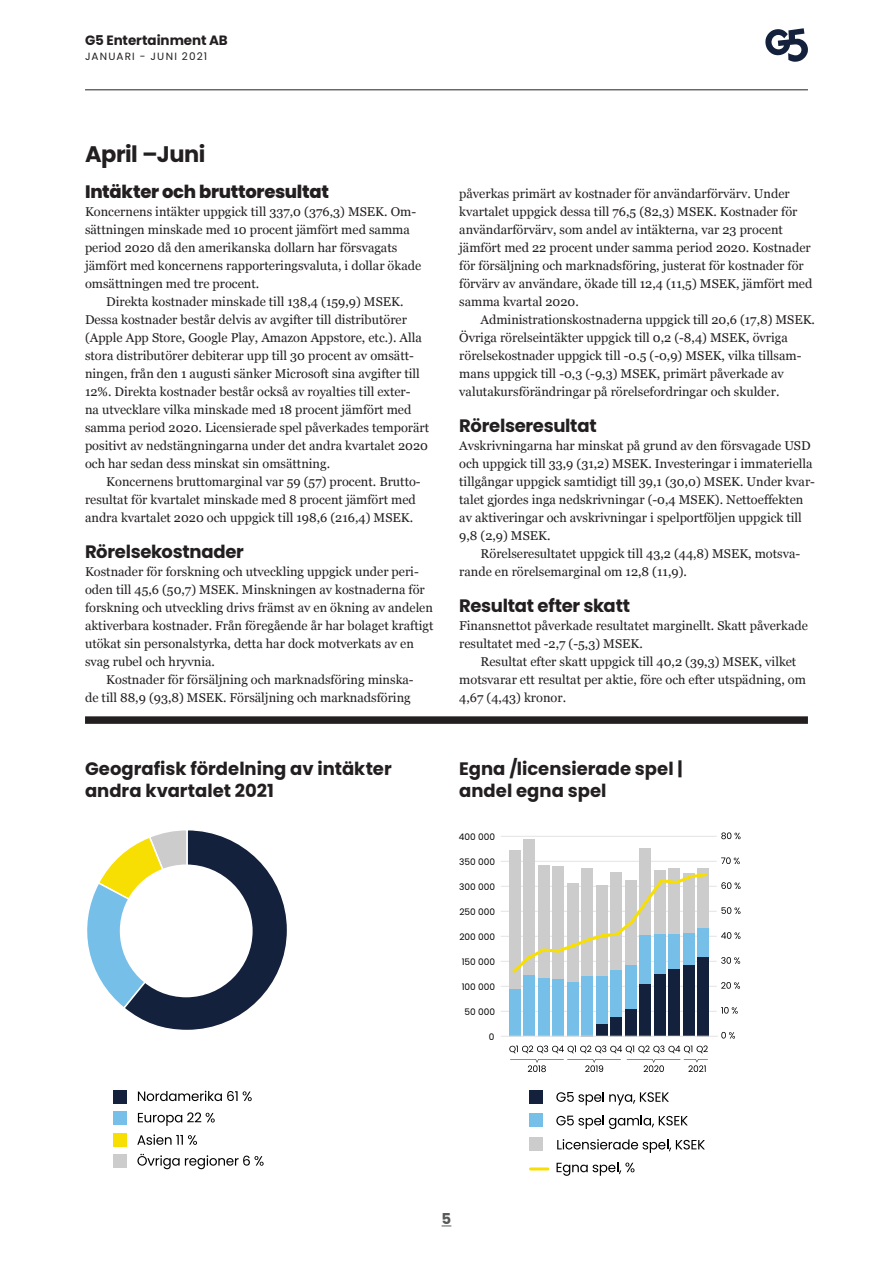
<style>
.page{position:relative;width:893px;height:1263px;background:#fff}
.page>*{position:absolute;margin:0;border:0;box-sizing:border-box;transform-origin:0 0}
.t1{font:700 22.5px "Poppins";letter-spacing:-.02em;color:#231f20}
.H1_SE{font:700 18px/21.6px "Poppins";color:#231f20}
.H3_SE{font:700 18px "Poppins";letter-spacing:-.015em;color:#231f20}
.t2{font:800 18px "Poppins";letter-spacing:-.015em;color:#231f20}
.t3{font:700 15px "Poppins";color:#57585a}
.t4{font:700 13.5px "Poppins";letter-spacing:-.005em;color:#231f20}
.Body_indent_SE{font:12.75px/18px "Georgia";color:#231f20}
.Body_SE{font:12.75px/18px "Georgia";color:#231f20}
.t5{font:10.5px "Poppins";letter-spacing:.11em;color:#231f20}
.t6{font:9px "Poppins";color:#000}
</style>
<div class="page">
<hr style="left:85px;top:90px;width:723px;height:1px;background:#231f20">
<svg style="left:765px;top:28px;width:43px;height:34px"></svg>
<div style="left:85px;top:716px;width:723px;height:8px;background:#231f20"></div>
<svg style="left:87px;top:830px;width:200px;height:200px"></svg>
<div style="left:113px;top:1133px;width:14px;height:14px;background:#f7de03"></div>
<svg style="left:137px;top:1134px;width:60px;height:11px"></svg>
<div style="left:113px;top:1111px;width:14px;height:14px;background:#75bfe8"></div>
<svg style="left:138px;top:1112px;width:77px;height:14px"></svg>
<svg style="left:138px;top:1091px;width:114px;height:10px"></svg>
<div style="left:113px;top:1090px;width:14px;height:13px;background:#14213d"></div>
<div style="left:113px;top:1154px;width:14px;height:14px;background:#ccc"></div>
<svg style="left:137px;top:1154px;width:127px;height:15px"></svg>
<svg style="left:557px;top:1139px;width:148px;height:14px"></svg>
<div style="left:530px;top:1137px;width:13px;height:14px;background:#ccc"></div>
<svg style="left:556px;top:1115px;width:132px;height:14px"></svg>
<div style="left:529px;top:1113px;width:14px;height:14px;background:#75bfe8"></div>
<svg style="left:556px;top:1092px;width:113px;height:13px"></svg>
<div style="left:529px;top:1090px;width:14px;height:13px;background:#14213d"></div>
<svg style="left:557px;top:1162px;width:77px;height:14px"></svg>
<hr style="left:530px;top:1167px;width:18px;height:3px;background:#f7de03">
<hr style="left:501px;top:1011px;width:216px;height:1px;background:#e6e6e6">
<hr style="left:501px;top:986px;width:216px;height:1px;background:#e6e6e6">
<hr style="left:501px;top:961px;width:216px;height:1px;background:#e6e6e6">
<hr style="left:501px;top:936px;width:216px;height:1px;background:#e6e6e6">
<hr style="left:501px;top:911px;width:216px;height:1px;background:#e6e6e6">
<hr style="left:501px;top:886px;width:216px;height:1px;background:#e6e6e6">
<hr style="left:501px;top:861px;width:216px;height:1px;background:#e6e6e6">
<hr style="left:501px;top:836px;width:216px;height:1px;background:#e6e6e6">
<div style="left:509px;top:850px;width:12px;height:139px;background:#ccc"></div>
<div style="left:524px;top:839px;width:11px;height:136px;background:#ccc"></div>
<div style="left:538px;top:865px;width:12px;height:113px;background:#ccc"></div>
<div style="left:552px;top:866px;width:12px;height:113px;background:#ccc"></div>
<div style="left:567px;top:883px;width:12px;height:99px;background:#ccc"></div>
<div style="left:581px;top:868px;width:12px;height:108px;background:#ccc"></div>
<div style="left:596px;top:885px;width:11px;height:91px;background:#ccc"></div>
<div style="left:639px;top:848px;width:12px;height:87px;background:#ccc"></div>
<div style="left:654px;top:870px;width:11px;height:64px;background:#ccc"></div>
<div style="left:668px;top:869px;width:12px;height:65px;background:#ccc"></div>
<div style="left:697px;top:868px;width:12px;height:60px;background:#ccc"></div>
<div style="left:509px;top:989px;width:12px;height:47px;background:#75bfe8"></div>
<div style="left:524px;top:975px;width:11px;height:61px;background:#75bfe8"></div>
<div style="left:538px;top:978px;width:12px;height:58px;background:#75bfe8"></div>
<div style="left:552px;top:979px;width:12px;height:57px;background:#75bfe8"></div>
<div style="left:567px;top:982px;width:12px;height:54px;background:#75bfe8"></div>
<div style="left:581px;top:976px;width:12px;height:60px;background:#75bfe8"></div>
<div style="left:596px;top:976px;width:11px;height:48px;background:#75bfe8"></div>
<div style="left:610px;top:970px;width:12px;height:47px;background:#75bfe8"></div>
<div style="left:625px;top:966px;width:11px;height:43px;background:#75bfe8"></div>
<div style="left:639px;top:935px;width:12px;height:49px;background:#75bfe8"></div>
<div style="left:596px;top:1024px;width:11px;height:12px;background:#14213d"></div>
<div style="left:610px;top:1017px;width:12px;height:19px;background:#14213d"></div>
<div style="left:625px;top:1009px;width:11px;height:27px;background:#14213d"></div>
<div style="left:639px;top:984px;width:12px;height:52px;background:#14213d"></div>
<div style="left:654px;top:974px;width:11px;height:62px;background:#14213d"></div>
<div style="left:668px;top:970px;width:12px;height:66px;background:#14213d"></div>
<div style="left:683px;top:966px;width:11px;height:70px;background:#14213d"></div>
<div style="left:697px;top:957px;width:12px;height:79px;background:#14213d"></div>
<hr style="left:501px;top:1036px;width:217px;height:1px;background:#e6e6e6">
<svg style="left:512px;top:871px;width:197px;height:104px"></svg>
<svg style="left:509px;top:1045px;width:199px;height:8px"></svg>
<svg style="left:510px;top:1059px;width:111px;height:13px"></svg>
<svg style="left:627px;top:1059px;width:81px;height:13px"></svg>
<div style="left:120px;top:864px;width:133px;height:133px;background:#fff;border-radius:50%"></div>
<svg style="left:721px;top:1032px;width:14px;height:7px"></svg>
<svg style="left:721px;top:1007px;width:17px;height:7px"></svg>
<svg style="left:721px;top:982px;width:19px;height:7px"></svg>
<svg style="left:721px;top:957px;width:19px;height:7px"></svg>
<svg style="left:721px;top:932px;width:19px;height:7px"></svg>
<svg style="left:721px;top:907px;width:19px;height:7px"></svg>
<svg style="left:721px;top:882px;width:20px;height:7px"></svg>
<svg style="left:721px;top:857px;width:19px;height:7px"></svg>
<svg style="left:721px;top:832px;width:20px;height:7px"></svg>
<p class="t4" style="left:85px;top:32px;width:144px">G5 Entertainment AB</p>
<p class="t5" style="left:85px;top:50px;width:124px">JANUARI - JUNI 2021</p>
<h2 class="t1" style="left:85px;top:141px;width:122px">April –Juni</h2>
<h3 class="t2" style="left:85px;top:181px;width:245px">Intäkter och bruttoresultat</h3>
<p class="Body_SE" style="left:85px;top:202px;width:338px">Koncernens intäkter uppgick till 337,0 (376,3) MSEK. Om&shy;sättningen minskade med 10 procent jämfört med samma period 2020 då den amerikanska dollarn har försvagats jämfört med koncernens rapporteringsvaluta, i dollar ökade omsättningen med tre procent.</p>
<p class="Body_indent_SE" style="left:85px;top:292px;width:346px;text-indent:21px">Direkta kostnader minskade till 138,4 (159,9) MSEK.<br>Dessa kostnader består delvis av avgifter till distributörer (Apple App Store, Google Play, Amazon Appstore, etc.). Alla stora distributörer debiterar upp till 30 procent av omsätt&shy;ningen, från den 1 augusti sänker Microsoft sina avgifter till 12%. Direkta kostnader består också av royalties till exter-<br>na utvecklare vilka minskade med 18 procent jämfört med samma period 2020. Licensierade spel påverkades temporärt positivt av nedstängningarna under det andra kvartalet 2020 och har sedan dess minskat sin omsättning.</p>
<p class="Body_indent_SE" style="left:85px;top:472px;width:337px;text-indent:21px">Koncernens bruttomarginal var 59 (57) procent. Brutto&shy;resultat för kvartalet minskade med 8 procent jämfört med andra kvartalet 2020 och uppgick till 198,6 (216,4) MSEK.</p>
<p class="H3_SE" style="left:85px;top:541px;width:160px">Rörelsekostnader</p>
<p class="Body_SE" style="left:85px;top:562px;width:350px">Kostnader för forskning och utveckling uppgick under peri&shy;oden till 45,6 (50,7) MSEK. Minskningen av kostnaderna för forskning och utveckling drivs främst av en ökning av andelen aktiverbara kostnader. Från föregående år har bolaget kraftigt utökat sin personalstyrka, detta har dock motverkats av en svag rubel och hryvnia.</p>
<p class="Body_indent_SE" style="left:85px;top:670px;width:330px;text-align:right">Kostnader för försäljning och marknadsföring minska-<br>de till 88,9 (93,8) MSEK. Försäljning och marknadsföring</p>
<p class="H1_SE" style="left:85px;top:758px;width:308px">Geografisk fördelning av intäkter andra kvartalet 2021</p>
<p class="Body_indent_SE" style="left:459px;top:184px;width:355px">påverkas primärt av kostnader för användarförvärv. Under kvartalet uppgick dessa till 76,5 (82,3) MSEK. Kostnader för användarförvärv, som andel av intäkterna, var 23 procent jämfört med 22 procent under samma period 2020. Kostnader för försäljning och marknadsföring, justerat för kostnader för förvärv av användare, ökade till 12,4 (11,5) MSEK, jämfört med samma kvartal 2020.</p>
<p class="Body_indent_SE" style="left:459px;top:310px;width:357px;text-indent:21px">Administrationskostnaderna uppgick till 20,6 (17,8) MSEK.<br>Övriga rörelseintäkter uppgick till 0,2 (-8,4) MSEK, övriga rörelsekostnader uppgick till -0.5 (-0,9) MSEK, vilka tillsam&shy;mans uppgick till -0,3 (-9,3) MSEK, primärt påverkade av valutakursförändringar på rörelsefordringar och skulder.</p>
<p class="H3_SE" style="left:459px;top:415px;width:139px">Rörelseresultat</p>
<p class="Body_SE" style="left:459px;top:436px;width:357px">Avskrivningarna har minskat på grund av den försvagade USD och uppgick till 33,9 (31,2) MSEK. Investeringar i immateriella tillgångar uppgick samtidigt till 39,1 (30,0) MSEK. Under kvar&shy;talet gjordes inga nedskrivningar (-0,4 MSEK). Nettoeffekten av aktiveringar och avskrivningar i spelportföljen uppgick till 9,8 (2,9) MSEK.</p>
<p class="Body_indent_SE" style="left:459px;top:544px;width:343px;text-indent:21px">Rörelseresultatet uppgick till 43,2 (44,8) MSEK, motsva&shy;rande en rörelsemarginal om 12,8 (11,9).</p>
<p class="H3_SE" style="left:459px;top:595px;width:172px">Resultat efter skatt</p>
<p class="Body_SE" style="left:459px;top:616px;width:350px">Finansnettot påverkade resultatet marginellt. Skatt påverkade resultatet med -2,7 (-5,3) MSEK.</p>
<p class="Body_indent_SE" style="left:459px;top:652px;width:348px;text-indent:21px">Resultat efter skatt uppgick till 40,2 (39,3) MSEK, vilket motsvarar ett resultat per aktie, före och efter utspädning, om<br>4,67 (4,43) kronor.</p>
<p class="H1_SE" style="left:459px;top:758px;width:225px">Egna /licensierade spel | andel egna spel</p>
<p class="t6" style="left:459px;top:831px;width:38px">400 000</p>
<p class="t6" style="left:459px;top:856px;width:37px">350 000</p>
<p class="t6" style="left:459px;top:881px;width:37px">300 000</p>
<p class="t6" style="left:459px;top:906px;width:37px">250 000</p>
<p class="t6" style="left:459px;top:931px;width:37px">200 000</p>
<p class="t6" style="left:462px;top:956px;width:35px">150 000</p>
<p class="t6" style="left:462px;top:981px;width:35px">100 000</p>
<p class="t6" style="left:464px;top:1006px;width:32px">50 000</p>
<p class="t6" style="left:489px;top:1031px;width:7px">0</p>
<p class="t3" style="left:442px;top:1210px;width:11px">5</p>
</div>
